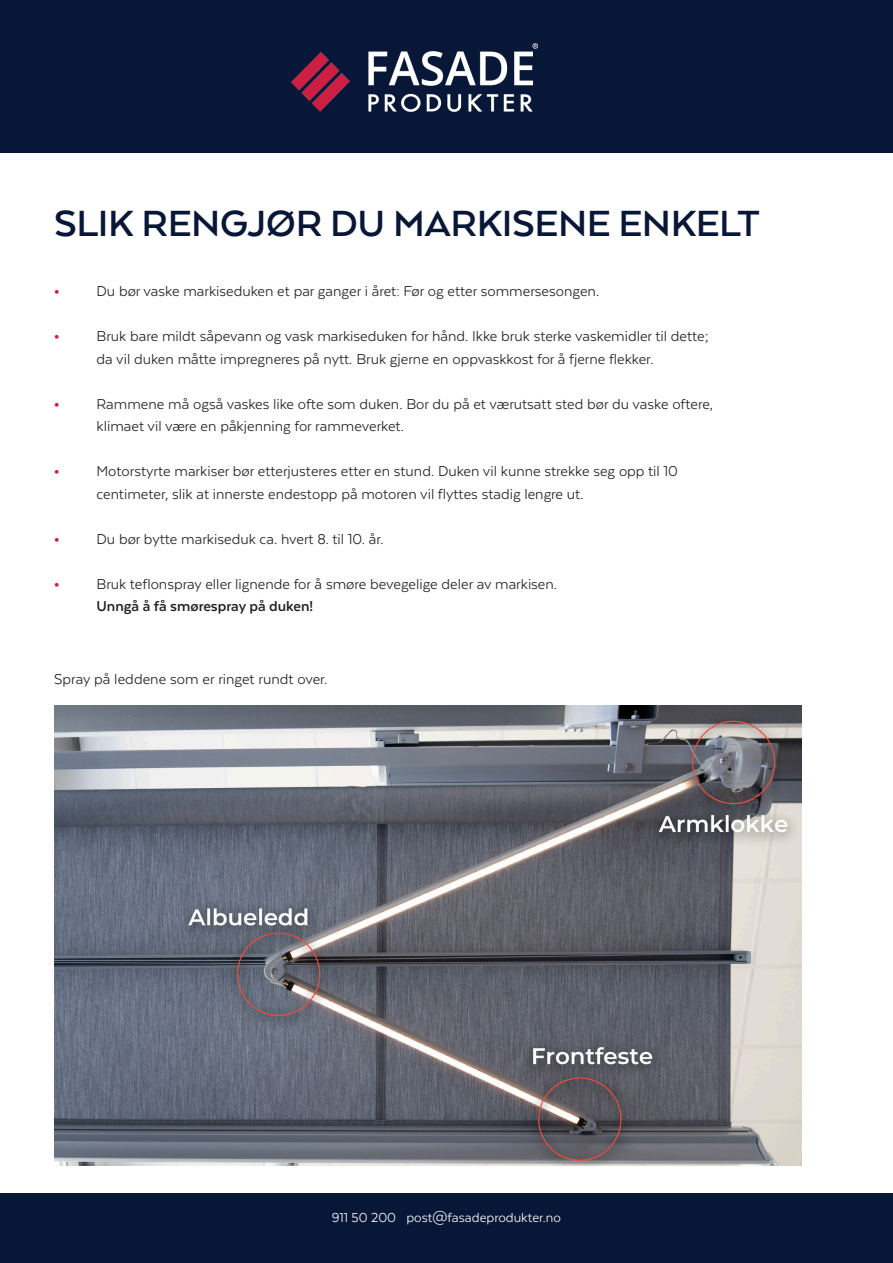
<style>
.page{position:relative;width:893px;height:1263px;background:#fff}
.page>*{position:absolute;margin:0;border:0;box-sizing:border-box;transform-origin:0 0}
.t1{font:700 42px "Arquitecta";letter-spacing:-.01em;color:#081738}
.t2{font:16.5px/22.5px "Texta";color:#231f20}
.t3{font:15px "Texta";color:#fff}
.s1{font-family:"Montserrat";font-weight:700;font-size:15px;color:#cb1e42}
.s2{font-weight:700}
</style>
<div class="page">
<div style="left:0;top:1193px;width:893px;height:70px;background:#081738"></div>
<div style="left:0;top:0;width:893px;height:153px;background:#081738"></div>
<img style="left:292px;top:44px;width:245px;height:67px">
<img style="left:54px;top:706px;width:747px;height:459px">
<p class="t1" style="left:54px;top:197px;width:707px">SLIK RENGJØR DU MARKISENE ENKELT</p>
<p class="t2" style="left:54px;top:280px;width:547px"><span class="s1">•</span> Du bør vaske markiseduken et par ganger i året: Før og etter sommersesongen.</p>
<p class="t2" style="left:97px;top:325px;width:614px;text-indent:-43px"><span class="s1">•</span> Bruk bare mildt såpevann og vask markiseduken for hånd. Ikke bruk sterke vaskemidler til dette; da vil duken måtte impregneres på nytt. Bruk gjerne en oppvaskkost for å fjerne flekker.</p>
<p class="t2" style="left:97px;top:392px;width:618px;text-indent:-43px"><span class="s1">•</span> Rammene må også vaskes like ofte som duken. Bor du på et værutsatt sted bør du vaske oftere, klimaet vil være en påkjenning for rammeverket.</p>
<p class="t2" style="left:97px;top:460px;width:583px;text-indent:-43px"><span class="s1">•</span> Motorstyrte markiser bør etterjusteres etter en stund. Duken vil kunne strekke seg opp til 10 centimeter, slik at innerste endestopp på motoren vil flyttes stadig lengre ut.</p>
<p class="t2" style="left:54px;top:527px;width:331px"><span class="s1">•</span> Du bør bytte markiseduk ca. hvert 8. til 10. år.</p>
<p class="t2" style="left:97px;top:572px;width:462px;text-indent:-43px"><span class="s1">•</span> Bruk teflonspray eller lignende for å smøre bevegelige deler av markisen.<br><span class="s2">Unngå å få smørespray på duken!</span></p>
<p class="t2" style="left:54px;top:668px;width:275px">Spray på leddene som er ringet rundt over.</p>
<p class="t3" style="left:332px;top:1209px;width:231px">911 50 200 post@fasadeprodukter.no</p>
</div>
